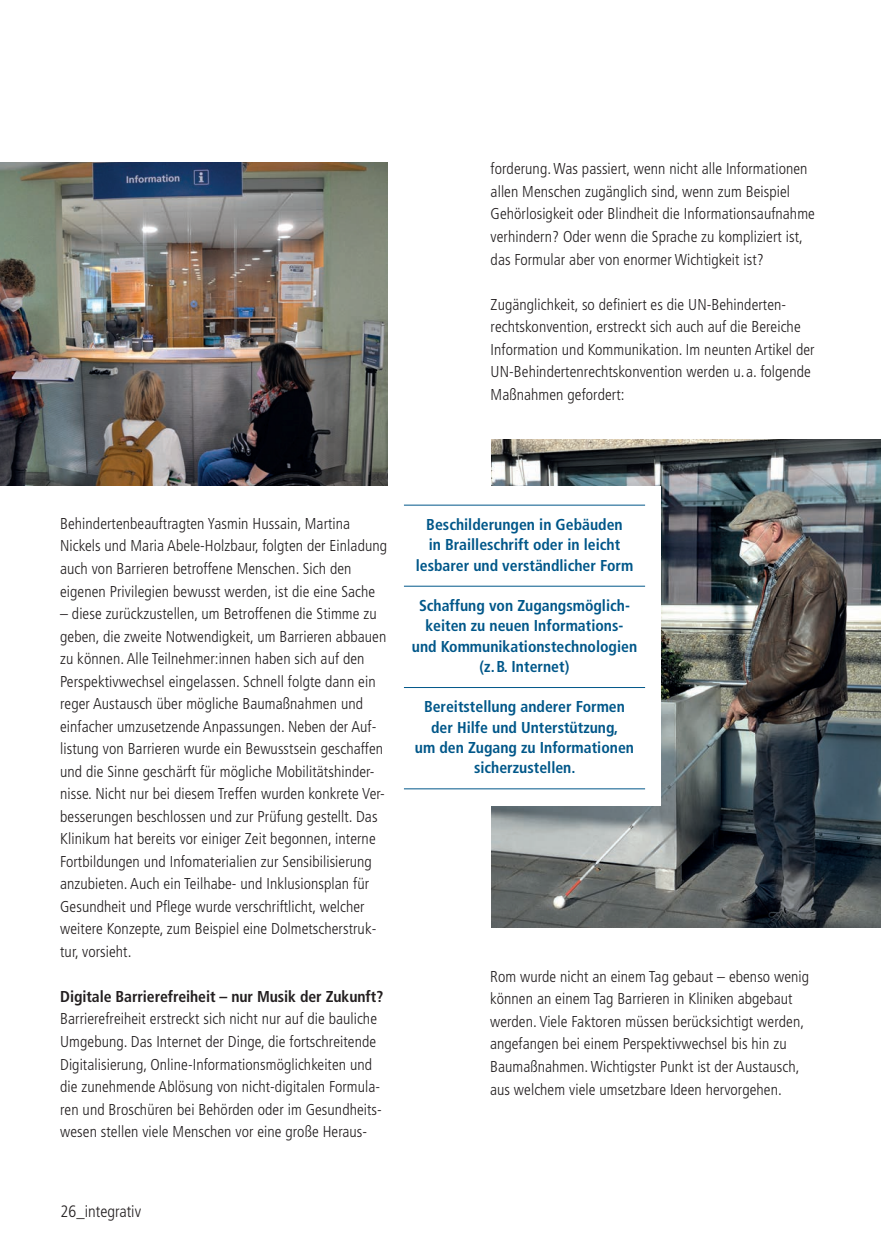
<style>
.page{position:relative;width:881px;height:1257px;background:#fff}
.page>*{position:absolute;margin:0;border:0;box-sizing:border-box;transform-origin:0 0}
.t1{font:300 condensed 16.5px "Frutiger";color:#231f20}
.t2{font:300 condensed 15.75px/22.5px "Frutiger";letter-spacing:.005em;color:#231f20}
.t3{font:700 condensed 15.75px/20.2px "Frutiger";color:#005789;text-align:center}
.t4{font:700 condensed 15.75px "Frutiger";letter-spacing:-.005em;color:#231f20}
</style>
<div class="page">
<img style="left:491px;top:439px;width:390px;height:487px">
<div style="left:388px;top:486px;width:273px;height:318px;background:#fff"></div>
<hr style="left:404px;top:504px;width:241px;height:1px;background:#005789">
<hr style="left:404px;top:585px;width:241px;height:1px;background:#005789">
<hr style="left:404px;top:687px;width:241px;height:1px;background:#005789">
<hr style="left:404px;top:788px;width:241px;height:1px;background:#005789">
<img style="left:0;top:162px;width:388px;height:324px">
<p class="t2" style="left:491px;top:158px;width:326px">forderung. Was passiert, wenn nicht alle Informationen allen Menschen zugänglich sind, wenn zum Beispiel Gehörlosigkeit oder Blindheit die Informationsaufnahme verhindern? Oder wenn die Sprache zu kompliziert ist, das Formular aber von enormer Wichtigkeit ist?</p>
<p class="t2" style="left:491px;top:293px;width:325px">Zugänglichkeit, so definiert es die UN-Behinderten&shy;rechtskonvention, erstreckt sich auch auf die Bereiche Information und Kommunikation. Im neunten Artikel der UN-Behindertenrechtskonvention werden u.a. folgende Maßnahmen gefordert:</p>
<p class="t2" style="left:60px;top:512px;width:328px">Behindertenbeauftragten Yasmin Hussain, Martina Nickels und Maria Abele-Holzbaur, folgten der Einladung auch von Barrieren betroffene Menschen. Sich den eigenen Privilegien bewusst werden, ist die eine Sache</p>
<p class="t2" style="left:60px;top:602px;width:328px">– diese zurückzustellen, um Betroffenen die Stimme zu geben, die zweite Notwendigkeit, um Barrieren abbauen zu können. Alle Teilnehmer:innen haben sich auf den Perspektivwechsel eingelassen. Schnell folgte dann ein reger Austausch über mögliche Baumaßnahmen und einfacher umzusetzende Anpassungen. Neben der Auf&shy;listung von Barrieren wurde ein Bewusstsein geschaffen und die Sinne geschärft für mögliche Mobilitätshinder&shy;nisse. Nicht nur bei diesem Treffen wurden konkrete Ver&shy;besserungen beschlossen und zur Prüfung gestellt. Das Klinikum hat bereits vor einiger Zeit begonnen, interne Fortbildungen und Infomaterialien zur Sensibilisierung anzubieten. Auch ein Teilhabe- und Inklusionsplan für Gesundheit und Pflege wurde verschriftlicht, welcher weitere Konzepte, zum Beispiel eine Dolmetscherstruk&shy;tur, vorsieht.</p>
<p class="t4" style="left:60px;top:986px;width:325px">Digitale Barrierefreiheit – nur Musik der Zukunft?</p>
<p class="t2" style="left:60px;top:1007px;width:323px">Barrierefreiheit erstreckt sich nicht nur auf die bauliche Umgebung. Das Internet der Dinge, die fortschreitende Digitalisierung, Online-Informationsmöglichkeiten und die zunehmende Ablösung von nicht-digitalen Formula&shy;ren und Broschüren bei Behörden oder im Gesundheits&shy;wesen stellen viele Menschen vor eine große Heraus-</p>
<p class="t1" style="left:61px;top:1201px;width:82px">26_integrativ</p>
<p class="t3" style="left:416px;top:514px;width:219px">Beschilderungen in Gebäuden<br>in Brailleschrift oder in leicht lesbarer und verständlicher Form</p>
<p class="t3" style="left:412px;top:595px;width:227px">Schaffung von Zugangsmöglich&shy;keiten zu neuen Informations&shy;und Kommunikationstechnologien (z.B. Internet)</p>
<p class="t3" style="left:415px;top:696px;width:221px">Bereitstellung anderer Formen der Hilfe und Unterstützung,<br>um den Zugang zu Informationen sicherzustellen.</p>
<p class="t2" style="left:490px;top:965px;width:321px">Rom wurde nicht an einem Tag gebaut – ebenso wenig können an einem Tag Barrieren in Kliniken abgebaut werden. Viele Faktoren müssen berücksichtigt werden, angefangen bei einem Perspektivwechsel bis hin zu Baumaßnahmen. Wichtigster Punkt ist der Austausch, aus welchem viele umsetzbare Ideen hervorgehen.</p>
</div>
